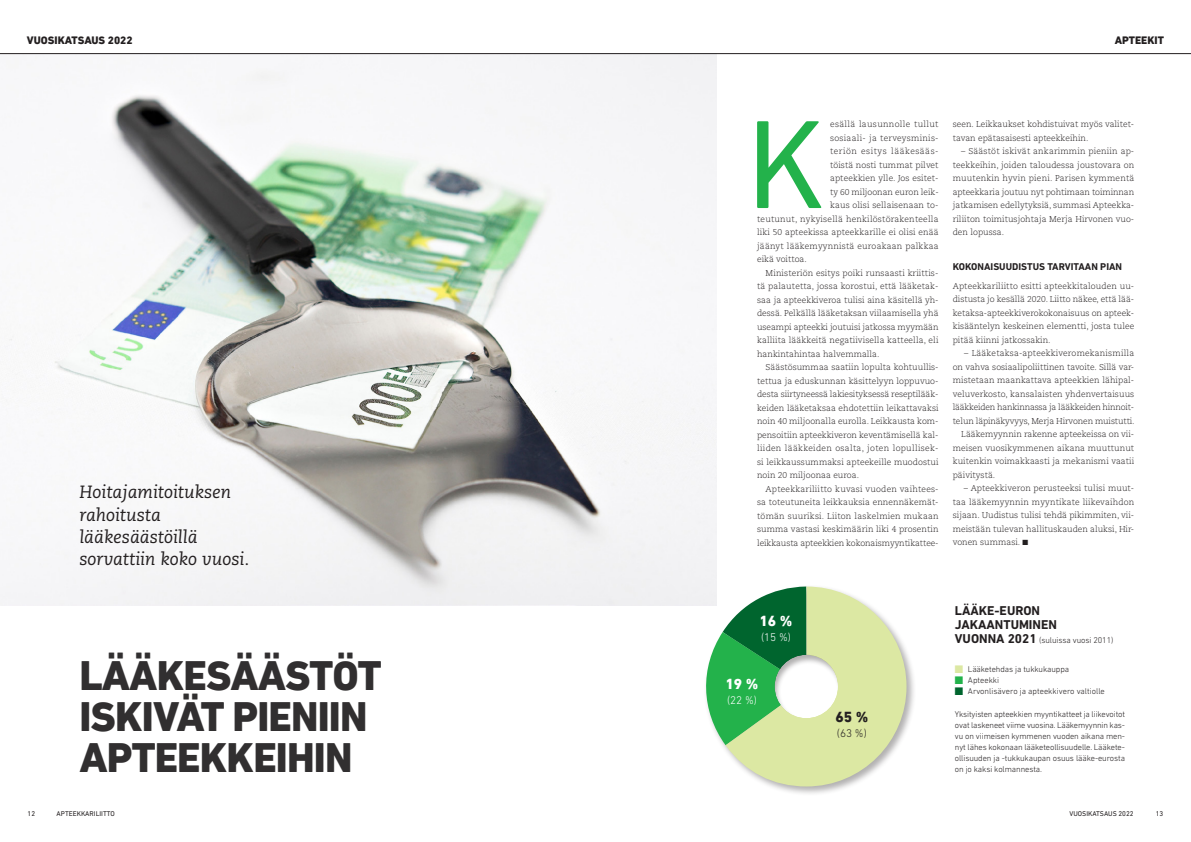
<style>
.page{position:relative;width:1191px;height:842px;background:#fff}
.page>*{position:absolute;margin:0;border:0;box-sizing:border-box;transform-origin:0 0}
.leipis___anfangi{font:127.6px "DIN Next LT Pro";color:#23b24b}
.otsiko{font:800 42px/41px "DIN Next LT Pro";letter-spacing:-.02em;color:#312f30}
.ingressi{font:italic 17.7px/22.5px "Caecilia LT Std";color:#231f20}
.leipis__ei_sis{font:800 14.9px "DIN Next LT Pro";color:#fff}
.leipis__ei_sis-2{font:800 14.9px "DIN Next LT Pro";color:#231f20}
.väliotsikko{font:700 13px/14px "DIN Next LT Pro";color:#231f20}
.leipis__ei_sis-3{font:300 11.4px "DIN Next LT Pro";color:#fff}
.leipis__ei_sis-4{font:300 11.4px "DIN Next LT Pro";color:#231f20}
.otsiko-2{font:800 11px "DIN Next LT Pro";color:#231f20}
.väliotsikko-2{font:700 10px "DIN Next LT Pro";color:#231f20}
.leipis{font:300 8.5px/13.5px "Caecilia LT Pro 45";color:#231f20;text-align:justify}
.leipis__ei_sis-5{font:300 8.5px/11px "DIN Next LT Pro";letter-spacing:-.01em;color:#231f20;text-align:justify}
.leipis___anfangi-2{font:300 8.5px "Caecilia LT Pro 45";letter-spacing:.01em;color:#231f20}
.väliotsikko-3{font:300 8.5px "DIN Next LT Pro";letter-spacing:-.01em;color:#231f20}
.leipis___anfangi-3{font:300 8.5px "Caecilia LT Pro 45";letter-spacing:.035em;color:#231f20}
.leipis___anfangi-4{font:300 8.5px "Caecilia LT Pro 45";letter-spacing:.055em;color:#231f20}
.t1{font:7px "DIN Next LT Pro";color:#231f20}
.s1{font-weight:700;font-size:13px}
.s2{color:#dce8a3}
.s3{color:#23b24b}
.s4{color:#00652e}
</style>
<div class="page">
<img style="left:0;top:54px;width:716px;height:552px">
<hr style="left:0;top:53px;width:1191px;height:1px;background:#231f20">
<div style="left:704px;top:585px;width:212px;height:212px;background:#231f20;opacity:.35"></div>
<svg style="left:699px;top:586px;width:207px;height:200px"></svg>
<div style="left:773px;top:654px;width:66px;height:65px;background:#231f20;opacity:.35"></div>
<p class="otsiko-2" style="left:27px;top:34px;width:107px">VUOSIKATSAUS 2022</p>
<p class="otsiko-2" style="left:1114px;top:34px;width:51px">APTEEKIT</p>
<p class="ingressi" style="left:79px;top:481px;width:171px">Hoitajamitoituksen rahoitusta lääkesäästöillä sorvattiin koko vuosi.</p>
<p class="otsiko" style="left:79px;top:655px;width:304px">LÄÄKESÄÄSTÖT<br>ISKIVÄT PIENIIN<br>APTEEKKEIHIN</p>
<p class="leipis___anfangi" style="left:746px;top:91px;width:80px">K</p>
<p class="leipis___anfangi-3" style="left:830px;top:119px;width:110px">esällä lausunnolle tullut</p>
<p class="leipis___anfangi-2" style="left:830px;top:132px;width:110px">sosiaali- ja terveysminis-</p>
<p class="leipis___anfangi-4" style="left:830px;top:146px;width:110px">teriön esitys lääkesääs-</p>
<p class="leipis___anfangi-2" style="left:830px;top:159px;width:110px">töistä nosti tummat pilvet</p>
<p class="leipis___anfangi-2" style="left:830px;top:173px;width:110px">apteekkien ylle. Jos esitet-</p>
<p class="leipis___anfangi-2" style="left:830px;top:186px;width:110px">ty 60 miljoonan euron leik-</p>
<p class="leipis___anfangi-2" style="left:830px;top:200px;width:110px">kaus olisi sellaisenaan to-</p>
<p class="leipis___anfangi-2" style="left:757px;top:213px;width:183px">teutunut, nykyisellä henkilöstörakenteella</p>
<p class="leipis___anfangi-2" style="left:757px;top:227px;width:183px">liki 50 apteekissa apteekkarille ei olisi enää</p>
<p class="leipis___anfangi-2" style="left:757px;top:240px;width:183px">jäänyt lääkemyynnistä euroakaan palkkaa</p>
<p class="leipis___anfangi-2" style="left:757px;top:254px;width:51px">eikä voittoa.</p>
<p class="leipis" style="left:757px;top:266px;width:183px;text-indent:9px">Ministeriön esitys poiki runsaasti kriittis&shy;tä palautetta, jossa korostui, että lääketak&shy;saa ja apteekkiveroa tulisi aina käsitellä yh&shy;dessä. Pelkällä lääketaksan viilaamisella yhä useampi apteekki joutuisi jatkossa myymään kalliita lääkkeitä negatiivisella katteella, eli hankintahintaa halvemmalla.</p>
<p class="leipis" style="left:757px;top:360px;width:183px;text-indent:9px">Säästösummaa saatiin lopulta kohtuullis&shy;tettua ja eduskunnan käsittelyyn loppuvuo&shy;desta siirtyneessä lakiesityksessä reseptilääk&shy;keiden lääketaksaa ehdotettiin leikattavaksi noin 40 miljoonalla eurolla. Leikkausta kom&shy;pensoitiin apteekkiveron keventämisellä kal&shy;liiden lääkkeiden osalta, joten lopullisek&shy;si leikkaussummaksi apteekeille muodostui noin 20 miljoonaa euroa.</p>
<p class="leipis" style="left:757px;top:482px;width:183px;text-indent:9px">Apteekkariliitto kuvasi vuoden vaihtees&shy;sa toteutuneita leikkauksia ennennäkemät&shy;tömän suuriksi. Liiton laskelmien mukaan summa vastasi keskimäärin liki 4 prosentin leikkausta apteekkien kokonaismyyntikattee-</p>
<p class="leipis" style="left:952px;top:117px;width:183px">seen. Leikkaukset kohdistuivat myös valitet&shy;tavan epätasaisesti apteekkeihin.</p>
<p class="leipis" style="left:952px;top:144px;width:183px;text-indent:9px">– Säästöt iskivät ankarimmin pieniin ap&shy;teekkeihin, joiden taloudessa joustovara on muutenkin hyvin pieni. Parisen kymmentä apteekkaria joutuu nyt pohtimaan toiminnan jatkamisen edellytyksiä, summasi Apteekka&shy;riliiton toimitusjohtaja Merja Hirvonen vuo&shy;den lopussa.</p>
<p class="väliotsikko-2" style="left:952px;top:261px;width:171px">KOKONAISUUDISTUS TARVITAAN PIAN</p>
<p class="leipis" style="left:952px;top:279px;width:183px">Apteekkariliitto esitti apteekkitalouden uu&shy;distusta jo kesällä 2020. Liitto näkee, että lää&shy;ketaksa-apteekkiverokokonaisuus on apteek&shy;kisääntelyn keskeinen elementti, josta tulee pitää kiinni jatkossakin.</p>
<p class="leipis" style="left:952px;top:346px;width:183px;text-indent:11px">– Lääketaksa-apteekkiveromekanismilla on vahva sosiaalipoliittinen tavoite. Sillä var&shy;mistetaan maankattava apteekkien lähipal&shy;veluverkosto, kansalaisten yhdenvertaisuus lääkkeiden hankinnassa ja lääkkeiden hinnoit&shy;telun läpinäkyvyys, Merja Hirvonen muistutti.</p>
<p class="leipis" style="left:952px;top:427px;width:183px;text-indent:9px">Lääkemyynnin rakenne apteekeissa on vii&shy;meisen vuosikymmenen aikana muuttunut kuitenkin voimakkaasti ja mekanismi vaatii päivitystä.</p>
<p class="leipis" style="left:952px;top:481px;width:183px;text-indent:11px">– Apteekkiveron perusteeksi tulisi muut&shy;taa lääkemyynnin myyntikate liikevaihdon sijaan. Uudistus tulisi tehdä pikimmiten, vii&shy;meistään tulevan hallituskauden aluksi, Hir&shy;vonen summasi. ■</p>
<p class="leipis__ei_sis" style="left:759px;top:612px;width:34px">16 %</p>
<p class="leipis__ei_sis-3" style="left:761px;top:630px;width:31px">(15 %)</p>
<p class="leipis__ei_sis" style="left:725px;top:676px;width:34px">19 %</p>
<p class="leipis__ei_sis-3" style="left:727px;top:694px;width:31px">(22 %)</p>
<p class="leipis__ei_sis-2" style="left:835px;top:708px;width:34px">65 %</p>
<p class="leipis__ei_sis-4" style="left:837px;top:726px;width:31px">(63 %)</p>
<p class="väliotsikko" style="left:955px;top:604px;width:103px">LÄÄKE-EURON<br>JAKAANTUMINEN</p>
<p class="väliotsikko-3" style="left:955px;top:636px;width:160px"><span class="s1">VUONNA 2021</span> (suluissa vuosi 2011)</p>
<p class="leipis__ei_sis-5" style="left:955px;top:664px;width:116px"><span class="s2">■</span> Lääketehdas ja tukkukauppa</p>
<p class="leipis__ei_sis-5" style="left:955px;top:675px;width:46px"><span class="s3">■</span> Apteekki</p>
<p class="leipis__ei_sis-5" style="left:955px;top:686px;width:151px"><span class="s4">■</span> Arvonlisävero ja apteekkivero valtiolle</p>
<p class="leipis__ei_sis-5" style="left:955px;top:709px;width:172px">Yksityisten apteekkien myyntikatteet ja liikevoitot ovat laskeneet viime vuosina. Lääkemyynnin kas&shy;vu on viimeisen kymmenen vuoden aikana men&shy;nyt lähes kokonaan lääketeollisuudelle. Lääkete&shy;ollisuuden ja -tukkukaupan osuus lääke-eurosta on jo kaksi kolmannesta.</p>
<p class="t1" style="left:28px;top:809px;width:9px">12</p>
<p class="t1" style="left:57px;top:809px;width:60px">APTEEKKARILIITTO</p>
<p class="t1" style="left:1069px;top:809px;width:66px">VUOSIKATSAUS 2022</p>
<p class="t1" style="left:1155px;top:809px;width:9px">13</p>
</div>
